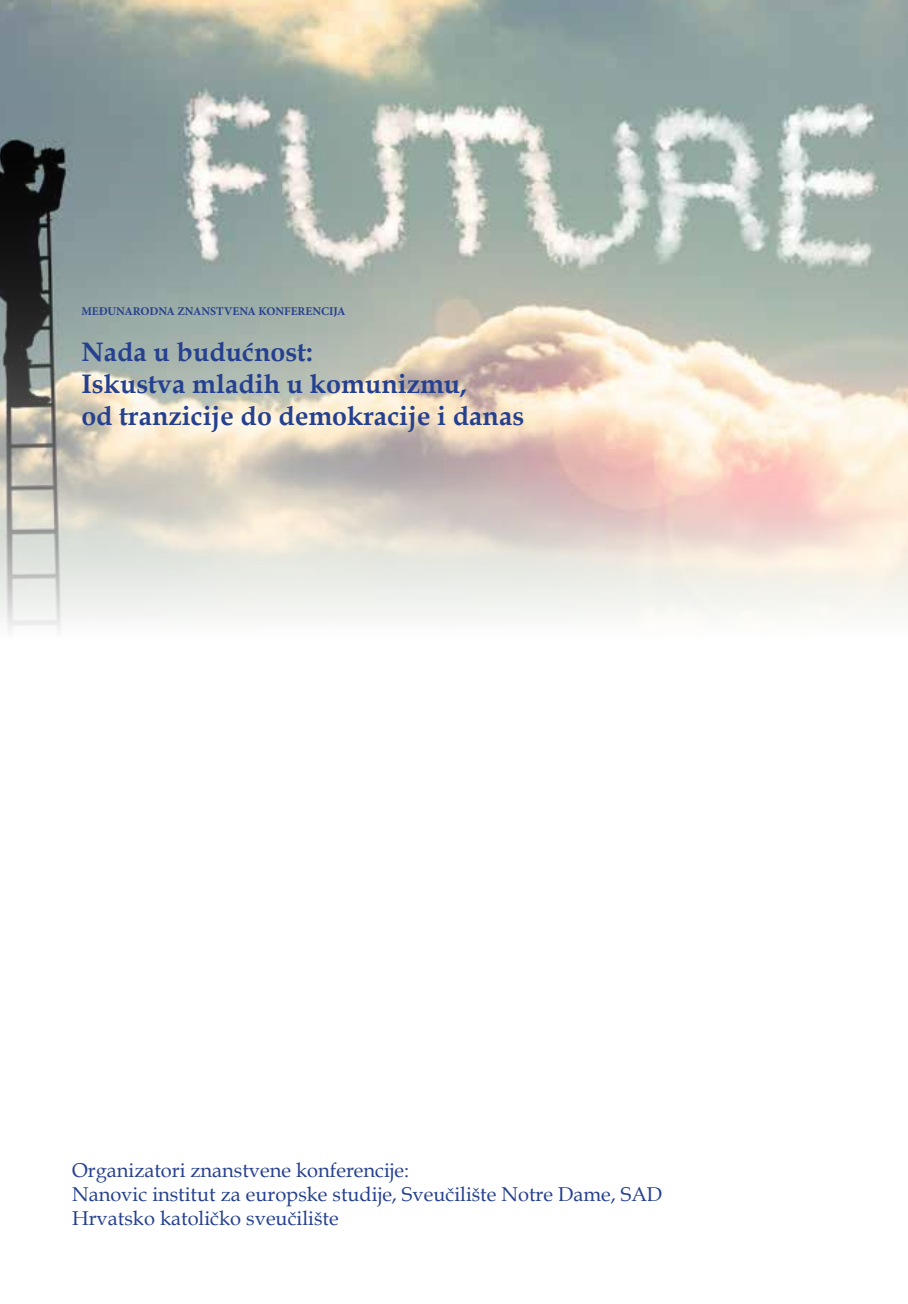
<style>
.page{position:relative;width:908px;height:1304px;background:#fff}
.page>*{position:absolute;margin:0;border:0;box-sizing:border-box;transform-origin:0 0}
.t1{font:700 26.8px/32.2px "Book Antiqua";color:#25408f}
.t2{font:20px/24px "Book Antiqua";color:#25408f}
.t3{font:700 11.8px "Minion Pro";color:#25408f}
</style>
<div class="page">
<img style="left:0;top:0;width:907px;height:630px">
<p class="t3" style="left:81px;top:303px;width:266px">MEĐUNARODNA ZNANSTVENA KONFERENCIJA</p>
<h1 class="t1" style="left:81px;top:336px;width:444px">Nada u budućnost:<br>Iskustva mladih u komunizmu,<br>od tranzicije do demokracije i danas</h1>
<p class="t2" style="left:72px;top:1158px;width:591px">Organizatori znanstvene konferencije:<br>Nanovic institut za europske studije, Sveučilište Notre Dame, SAD<br>Hrvatsko katoličko sveučilište</p>
</div>
